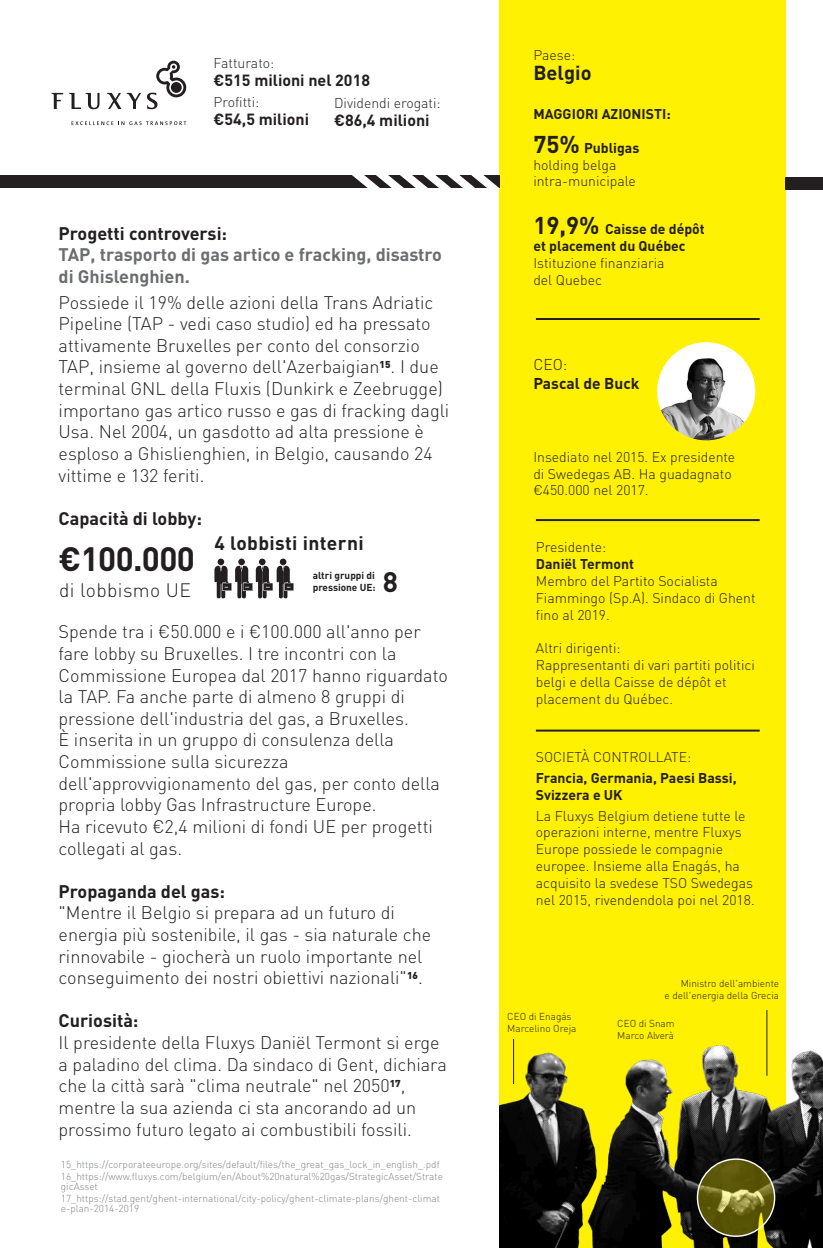
<style>
.page{position:relative;width:823px;height:1248px;background:#fff}
.page>*{position:absolute;margin:0;border:0;box-sizing:border-box;transform-origin:0 0}
.t1{font:700 33.4px "DIN";letter-spacing:-.02em;color:#231f20}
.t2{font:700 27.8px "DIN";color:#231f20}
.t3{font:700 20px "DIN";color:#231f20}
.t4{font:700 19.2px "DIN";letter-spacing:.02em;color:#231f20}
.t5{font:300 19.2px "DIN";letter-spacing:.02em;color:#231f20}
.t6{font:300 18px/21.6px "DIN";color:#231f20}
.t7{font:700 18px "DIN";color:#231f20}
.t8{font:700 18px/21.6px "DIN";color:#6c6d70}
.t9{font:700 16px "DIN";color:#231f20}
.t10{font:700 15.6px "DIN";color:#231f20}
.t11{font:300 15.6px "DIN";color:#231f20}
.t12{font:300 14px/16.8px "DIN";color:#231f20}
.t13{font:700 14px/16.8px "DIN";color:#231f20}
.t14{font:300 10px/12px "DIN";color:#808285}
.t15{font:300 10px/12px "DIN";color:#231f20;text-align:right}
.t16{font:300 10px "DINOT";color:#231f20}
.t17{font:700 10px/11.6px "DIN";color:#231f20}
.s1{font-family:"DINOT"}
.s2{font-weight:700;font-size:24px}
.s3{font-weight:700}
.s4{font-size:24px}
</style>
<div class="page">
<div style="left:499px;top:0;width:286px;height:1247px;background:#fff101"></div>
<svg style="left:69px;top:93px;width:30px;height:16px"></svg>
<svg style="left:107px;top:93px;width:14px;height:16px"></svg>
<svg style="left:127px;top:93px;width:14px;height:16px"></svg>
<svg style="left:52px;top:93px;width:11px;height:16px"></svg>
<svg style="left:147px;top:61px;width:39px;height:48px"></svg>
<div style="left:171px;top:82px;width:11px;height:11px;background:#231f20;border-radius:50%"></div>
<svg style="left:71px;top:121px;width:115px;height:4px"></svg>
<img style="left:656px;top:342px;width:98px;height:98px;border-radius:49px">
<hr style="left:766px;top:1009px;width:1px;height:66px;background:#231f20">
<div style="left:785px;top:177px;width:37px;height:13px;background:#231f20"></div>
<div style="left:0;top:175px;width:499px;height:12px;background:#231f20"></div>
<svg style="left:351px;top:175px;width:148px;height:13px"></svg>
<img style="left:499px;top:1029px;width:323px;height:218px">
<svg style="left:697px;top:1158px;width:77px;height:77px;background:#716c1f"></svg>
<div style="left:696px;top:1158px;width:78px;height:78px;border:1px solid #fff;border-radius:50%"></div>
<hr style="left:535px;top:318px;width:224px;height:2px;background:#231f20">
<hr style="left:535px;top:519px;width:224px;height:2px;background:#231f20">
<hr style="left:535px;top:729px;width:224px;height:2px;background:#231f20">
<div style="left:259px;top:558px;width:6px;height:7px;background:#231f20;border-radius:50%"></div>
<svg style="left:279px;top:558px;width:7px;height:7px"></svg>
<div style="left:238px;top:558px;width:7px;height:7px;background:#231f20;border-radius:50%"></div>
<div style="left:217px;top:558px;width:7px;height:7px;background:#231f20;border-radius:50%"></div>
<svg style="left:214px;top:565px;width:80px;height:34px"></svg>
<p class="t12" style="left:213px;top:54px;width:62px">Fatturato:</p>
<p class="t9" style="left:213px;top:70px;width:158px"><span class="s1">€</span>515 milioni nel 2018</p>
<p class="t12" style="left:213px;top:93px;width:47px">Profitti:</p>
<p class="t9" style="left:213px;top:109px;width:97px"><span class="s1">€</span>54,5 milioni</p>
<p class="t12" style="left:334px;top:94px;width:108px">Dividendi erogati:</p>
<p class="t9" style="left:334px;top:110px;width:97px"><span class="s1">€</span>86,4 milioni</p>
<p class="t7" style="left:59px;top:221px;width:170px">Progetti controversi:</p>
<p class="t8" style="left:59px;top:243px;width:385px">TAP, trasporto di gas artico e fracking, disastro di Ghislenghien.</p>
<p class="t6" style="left:59px;top:291px;width:392px">Possiede il 19% delle azioni della Trans Adriatic Pipeline (TAP - vedi caso studio) ed ha pressato attivamente Bruxelles per conto del consorzio TAP, insieme al governo dell'Azerbaigian<sup>15</sup>. I due terminal GNL della Fluxis (Dunkirk e Zeebrugge) importano gas artico russo e gas di fracking dagli Usa. Nel 2004, un gasdotto ad alta pressione è esploso a Ghislienghien, in Belgio, causando 24 vittime e 132 feriti.</p>
<p class="t7" style="left:59px;top:506px;width:145px">Capacità di lobby:</p>
<p class="t4" style="left:214px;top:530px;width:151px">4 lobbisti interni</p>
<p class="t17" style="left:312px;top:569px;width:64px">altri gruppi di pressione UE:</p>
<h1 class="t1" style="left:59px;top:537px;width:138px"><span class="s1">€</span>100.000</h1>
<p class="t5" style="left:59px;top:578px;width:133px">di lobbismo UE</p>
<h2 class="t2" style="left:382px;top:563px;width:17px">8</h2>
<p class="t6" style="left:59px;top:621px;width:390px">Spende tra i <span class="s1">€</span>50.000 e i <span class="s1">€</span>100.000 all'anno per fare lobby su Bruxelles. I tre incontri con la Commissione Europea dal 2017 hanno riguardato la TAP. Fa anche parte di almeno 8 gruppi di pressione dell'industria del gas, a Bruxelles.<br>È inserita in un gruppo di consulenza della Commissione sulla sicurezza dell'approvvigionamento del gas, per conto della propria lobby Gas Infrastructure Europe.<br>Ha ricevuto <span class="s1">€</span>2,4 milioni di fondi UE per progetti collegati al gas.</p>
<p class="t7" style="left:59px;top:879px;width:168px">Propaganda del gas:</p>
<p class="t6" style="left:59px;top:901px;width:374px">"Mentre il Belgio si prepara ad un futuro di energia più sostenibile, il gas - sia naturale che rinnovabile - giocherà un ruolo importante nel conseguimento dei nostri obiettivi nazionali"<sup>16</sup>.</p>
<p class="t7" style="left:59px;top:1009px;width:81px">Curiosità:</p>
<p class="t6" style="left:59px;top:1031px;width:389px">Il presidente della Fluxys Daniël Termont si erge a paladino del clima. Da sindaco di Gent, dichiara che la città sarà "clima neutrale" nel 2050<sup>17</sup>, mentre la sua azienda ci sta ancorando ad un prossimo futuro legato ai combustibili fossili.</p>
<p class="t14" style="left:61px;top:1157px;width:383px">15_https://corporateeurope.org/sites/default/files/the_great_gas_lock_in_english_.pdf<br>16_https://www.fluxys.com/belgium/en/About%20natural%20gas/StrategicAsset/Strate</p>
<p class="t14" style="left:61px;top:1179px;width:380px">gicAsset<br>17_https://stad.gent/ghent-international/city-policy/ghent-climate-plans/ghent-climat</p>
<p class="t14" style="left:61px;top:1201px;width:80px">e-plan-2014-2019</p>
<p class="t12" style="left:533px;top:47px;width:43px">Paese:</p>
<p class="t3" style="left:533px;top:60px;width:60px">Belgio</p>
<p class="t13" style="left:533px;top:105px;width:139px">MAGGIORI AZIONISTI:</p>
<p class="t12" style="left:533px;top:139px;width:107px"><span class="s2">75%</span> <span class="s3">Publigas </span>holding belga intra-municipale</p>
<p class="t13" style="left:533px;top:220px;width:173px"><span class="s4">19,9%</span> Caisse de dépôt et placement du Québec</p>
<p class="t12" style="left:533px;top:254px;width:133px">Istituzione finanziaria del Quebec</p>
<p class="t11" style="left:533px;top:355px;width:35px">CEO:</p>
<p class="t10" style="left:533px;top:373px;width:108px">Pascal de Buck</p>
<p class="t12" style="left:533px;top:448px;width:203px">Insediato nel 2015. Ex presidente di Swedegas AB. Ha guadagnato <span class="s1">€</span>450.000 nel 2017.</p>
<p class="t12" style="left:535px;top:539px;width:72px">Presidente:</p>
<p class="t13" style="left:535px;top:555px;width:99px">Daniël Termont</p>
<p class="t12" style="left:535px;top:572px;width:221px">Membro del Partito Socialista<br>Fiammingo (Sp.A). Sindaco di Ghent fino al 2019.</p>
<p class="t12" style="left:535px;top:639px;width:220px">Altri dirigenti:<br>Rappresentanti di vari partiti politici belgi e della Caisse de dépôt et placement du Québec.</p>
<p class="t12" style="left:535px;top:748px;width:157px">SOCIETÀ CONTROLLATE:</p>
<p class="t13" style="left:535px;top:768px;width:202px">Francia, Germania, Paesi Bassi,<br>Svizzera e UK</p>
<p class="t12" style="left:535px;top:807px;width:220px">La Fluxys Belgium detiene tutte le operazioni interne, mentre Fluxys Europe possiede le compagnie europee. Insieme alla Enagás, ha acquisito la svedese TSO Swedegas nel 2015, rivendendola poi nel 2018.</p>
<p class="t15" style="left:507px;top:1010px;width:66px">CEO di Enagás</p>
<p class="t16" style="left:507px;top:1021px;width:71px">Marcelino Oreja</p>
<p class="t15" style="left:664px;top:977px;width:116px">Ministro dell'ambiente<br>e dell'energia della Grecia</p>
<p class="t15" style="left:617px;top:1017px;width:59px">CEO di Snam</p>
<p class="t16" style="left:617px;top:1028px;width:58px">Marco Alverà</p>
</div>
